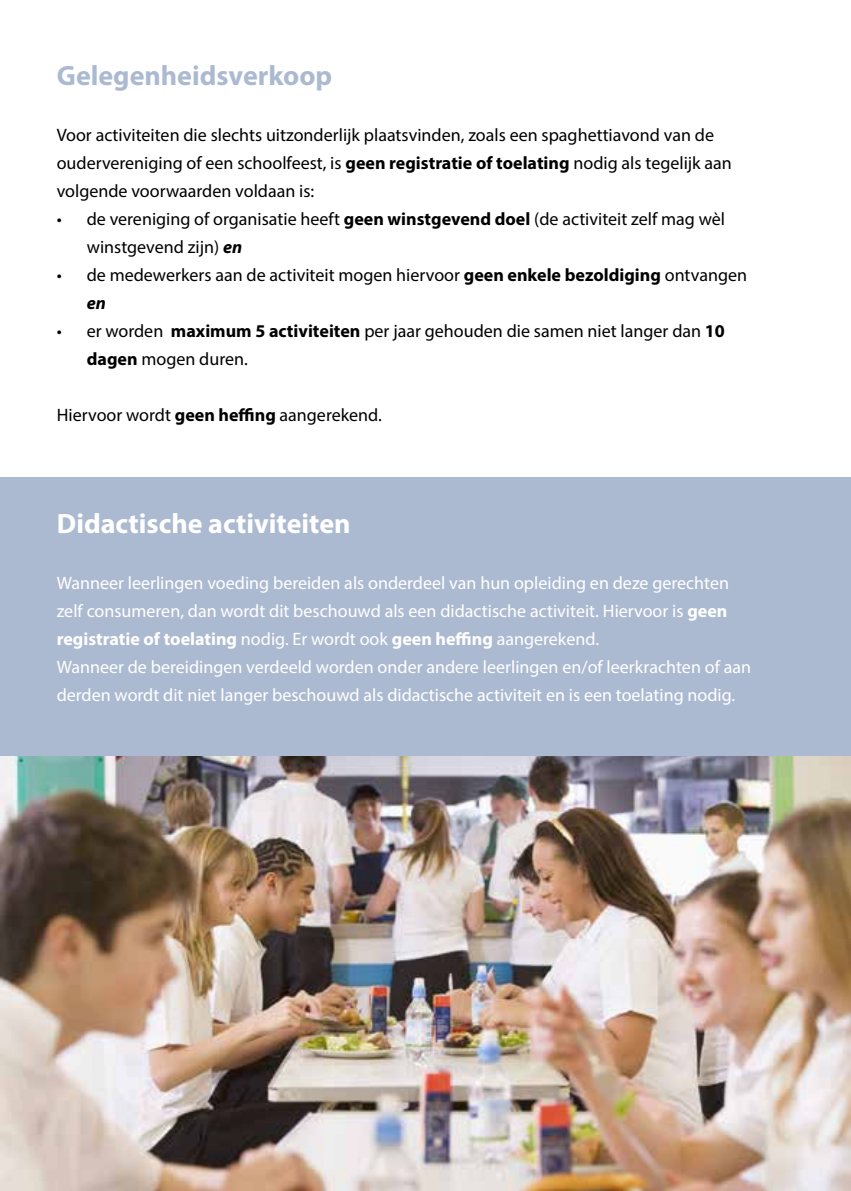
<style>
.page{position:relative;width:851px;height:1191px;background:#fff}
.page>*{position:absolute;margin:0;border:0;box-sizing:border-box;transform-origin:0 0}
.t1{font:700 28px "Myriad Pro";color:#fff}
.t2{font:700 28px "Myriad Pro";color:#acbad1}
.t3{font:18px/28px "Myriad Pro";color:#000}
.t4{font:18px/28px "Myriad Pro";color:#fff}
.s1{font-weight:700}
.s2{font-weight:700;font-style:italic}
</style>
<div class="page">
<div style="left:0;top:0;width:850px;height:1191px;background:#acbad1"></div>
<div style="left:0;top:0;width:850px;height:477px;background:#fff"></div>
<img style="left:0;top:757px;width:850px;height:434px">
<h1 class="t2" style="left:57px;top:57px;width:277px">Gelegenheidsverkoop</h1>
<p class="t3" style="left:57px;top:120px;width:676px">Voor activiteiten die slechts uitzonderlijk plaatsvinden, zoals een spaghettiavond van de oudervereniging of een schoolfeest, is <span class="s1">geen registratie of toelating</span> nodig als tegelijk aan volgende voorwaarden voldaan is:</p>
<p class="t3" style="left:87px;top:204px;width:639px;text-indent:-30px">• de vereniging of organisatie heeft <span class="s1">geen winstgevend doel</span> (de activiteit zelf mag wèl winstgevend zijn) <span class="s2">en</span></p>
<p class="t3" style="left:87px;top:260px;width:661px;text-indent:-30px">• de medewerkers aan de activiteit mogen hiervoor <span class="s1">geen enkele bezoldiging</span> ontvangen <span class="s2">en</span></p>
<p class="t3" style="left:87px;top:316px;width:639px;text-indent:-30px">• er worden <span class="s1">maximum 5 activiteiten</span> per jaar gehouden die samen niet langer dan <span class="s1">10 dagen</span> mogen duren.</p>
<p class="t3" style="left:57px;top:400px;width:326px">Hiervoor wordt <span class="s1">geen heffing</span> aangerekend.</p>
<h1 class="t1" style="left:57px;top:505px;width:295px">Didactische activiteiten</h1>
<p class="t4" style="left:57px;top:568px;width:695px">Wanneer leerlingen voeding bereiden als onderdeel van hun opleiding en deze gerechten zelf consumeren, dan wordt dit beschouwd als een didactische activiteit. Hiervoor is <span class="s1">geen registratie of toelating</span> nodig. Er wordt ook <span class="s1">geen heffing</span> aangerekend.<br>Wanneer de bereidingen verdeeld worden onder andere leerlingen en/of leerkrachten of aan derden wordt dit niet langer beschouwd als didactische activiteit en is een toelating nodig.</p>
</div>
